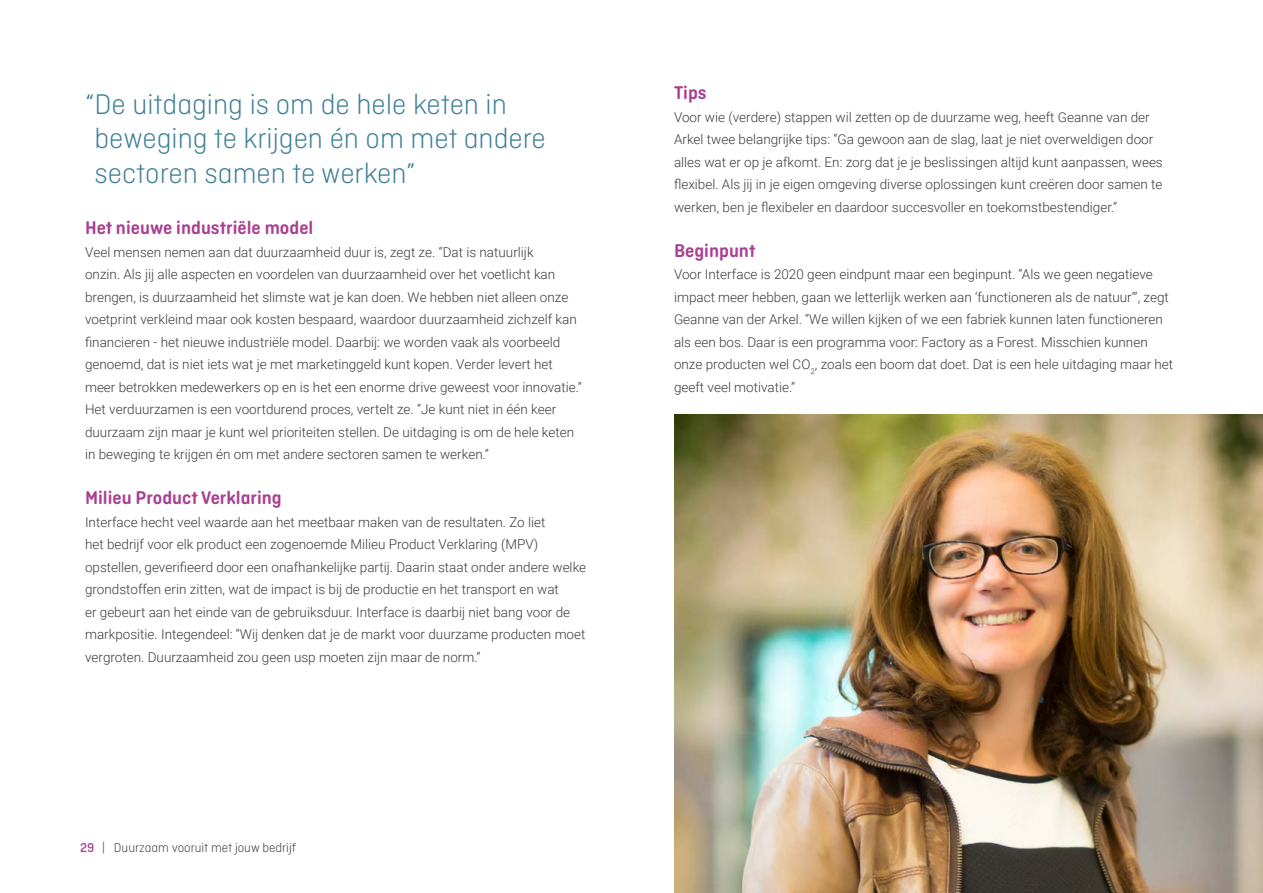
<style>
.page{position:relative;width:1263px;height:893px;background:#fff}
.page>*{position:absolute;margin:0;border:0;box-sizing:border-box;transform-origin:0 0}
.t1{font:300 30px/34.5px "Ciutadella Rounded";color:#3f8097}
.t2{font:600 19.5px "Ciutadella Rounded";color:#a84191}
.t3{font:300 13.5px/22.5px "Roboto";color:#3c3c3b}
.t4{font:300 13.5px "Ciutadella Rounded";color:#3c3c3b}
.s1{font-weight:500;color:#a84191}
</style>
<div class="page">
<img style="left:674px;top:414px;width:589px;height:479px">
<h1 class="t1" style="left:94px;top:86px;width:453px;text-indent:-9px">“De uitdaging is om de hele keten in beweging te krijgen én om met andere sectoren samen te werken”</h1>
<h2 class="t2" style="left:85px;top:217px;width:230px">Het nieuwe industriële model</h2>
<p class="t3" style="left:85px;top:240px;width:498px">Veel mensen nemen aan dat duurzaamheid duur is, zegt ze. “Dat is natuurlijk<br>onzin. Als jij alle aspecten en voordelen van duurzaamheid over het voetlicht kan brengen, is duurzaamheid het slimste wat je kan doen. We hebben niet alleen onze voetprint verkleind maar ook kosten bespaard, waardoor duurzaamheid zichzelf kan financieren - het nieuwe industriële model. Daarbij: we worden vaak als voorbeeld genoemd, dat is niet iets wat je met marketinggeld kunt kopen. Verder levert het meer betrokken medewerkers op en is het een enorme drive geweest voor innovatie.” Het verduurzamen is een voortdurend proces, vertelt ze. “Je kunt niet in één keer duurzaam zijn maar je kunt wel prioriteiten stellen. De uitdaging is om de hele keten in beweging te krijgen én om met andere sectoren samen te werken.”</p>
<h2 class="t2" style="left:85px;top:487px;width:198px">Milieu Product Verklaring</h2>
<p class="t3" style="left:85px;top:510px;width:503px">Interface hecht veel waarde aan het meetbaar maken van de resultaten. Zo liet<br>het bedrijf voor elk product een zogenoemde Milieu Product Verklaring (MPV) opstellen, geverifieerd door een onafhankelijke partij. Daarin staat onder andere welke grondstoffen erin zitten, wat de impact is bij de productie en het transport en wat<br>er gebeurt aan het einde van de gebruiksduur. Interface is daarbij niet bang voor de markpositie. Integendeel: “Wij denken dat je de markt voor duurzame producten moet vergroten. Duurzaamheid zou geen usp moeten zijn maar de norm.”</p>
<p class="t4" style="left:80px;top:840px;width:218px"><span class="s1">29</span> | Duurzaam vooruit met jouw bedrijf</p>
<h2 class="t2" style="left:674px;top:82px;width:34px">Tips</h2>
<p class="t3" style="left:674px;top:105px;width:490px">Voor wie (verdere) stappen wil zetten op de duurzame weg, heeft Geanne van der Arkel twee belangrijke tips: “Ga gewoon aan de slag, laat je niet overweldigen door alles wat er op je afkomt. En: zorg dat je je beslissingen altijd kunt aanpassen, wees flexibel. Als jij in je eigen omgeving diverse oplossingen kunt creëren door samen te werken, ben je flexibeler en daardoor succesvoller en toekomstbestendiger.”</p>
<h2 class="t2" style="left:674px;top:239px;width:83px">Beginpunt</h2>
<p class="t3" style="left:674px;top:262px;width:501px">Voor Interface is 2020 geen eindpunt maar een beginpunt. “Als we geen negatieve impact meer hebben, gaan we letterlijk werken aan ‘functioneren als de natuur’”, zegt Geanne van der Arkel. “We willen kijken of we een fabriek kunnen laten functioneren als een bos. Daar is een programma voor: Factory as a Forest. Misschien kunnen onze producten wel CO<sub>2</sub>, zoals een boom dat doet. Dat is een hele uitdaging maar het geeft veel motivatie.”</p>
</div>
